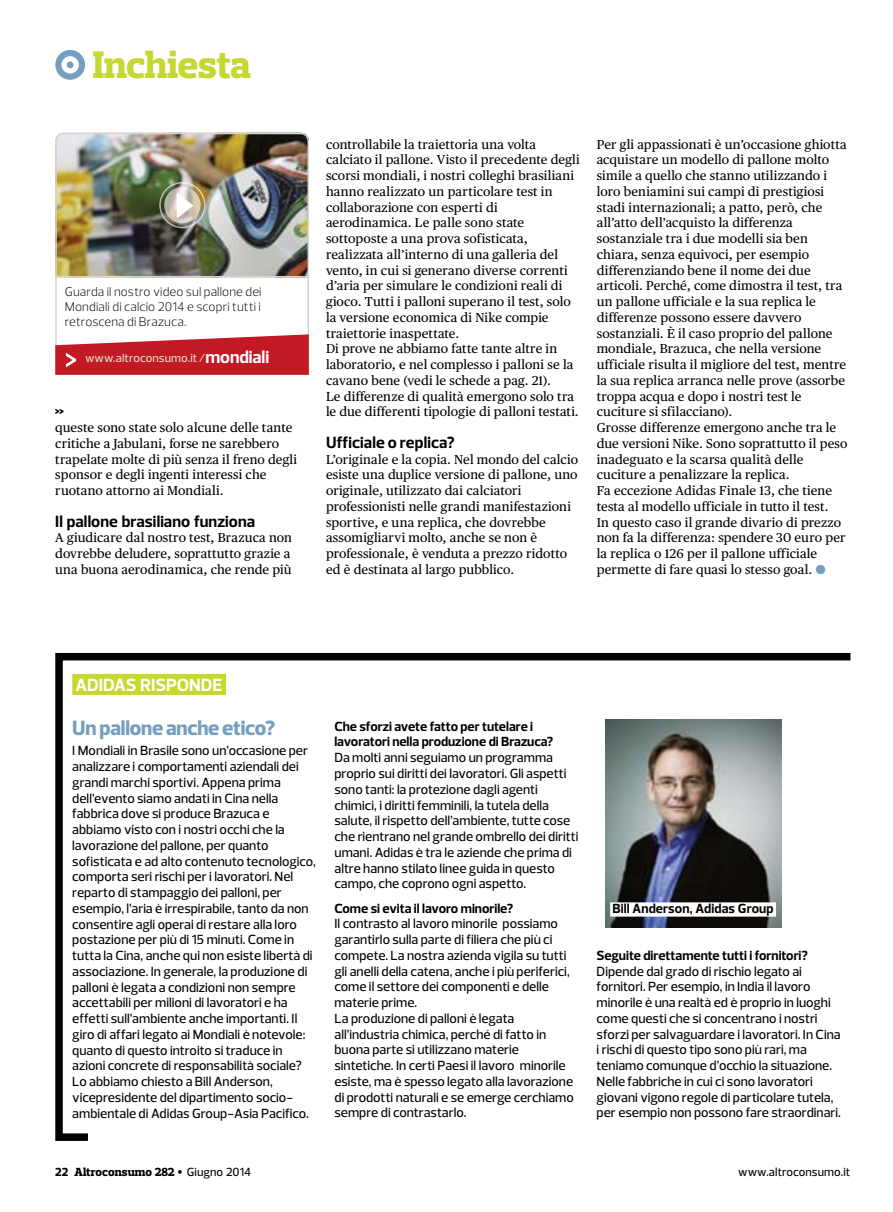
<style>
.page{position:relative;width:893px;height:1212px;background:#fff}
.page>*{position:absolute;margin:0;border:0;box-sizing:border-box;transform-origin:0 0}
.t1{font:800 39px "Prelo Slab";letter-spacing:-.005em;color:#c5d730}
.i_BOX_titoletto_gran{font:800 21px "Prelo";letter-spacing:-.01em;color:#759fbf}
.i_BOX_titolo{font:700 18px "Prelo";color:#fff}
.i_TEX_testo_titolett{font:700 16.5px "Prelo";letter-spacing:.005em;color:#000}
.i_TEX_testo_corrente{font:700 16.5px "Prelo";letter-spacing:.01em;color:#000}
.i_BOX_testo{font:500 13.5px/15.8px "Prelo";color:#000}
.i_BOX_Intro{font:700 13.5px/15.8px "Prelo";letter-spacing:-.005em;color:#000}
.i_BOX_testo-2{font:700 13.5px "Prelo";letter-spacing:-.005em;color:#000}
.i_IMG_Legenda_foto{font:700 13.5px "Prelo";letter-spacing:.005em;color:#000}
.i_TEX_testo_corrente-2{font:12.9px/15.8px "Publico Text";letter-spacing:.01em;color:#000}
._3_liv_testo{font:300 12.75px/15px "Prelo";letter-spacing:.01em;color:#000;text-align:justify}
.t2{font:800 12px "Prelo Slab";letter-spacing:.005em;color:#000}
.t3{font:500 12px "Prelo";letter-spacing:.005em;color:#000}
.link_fondo_rosso{font:500 11.85px "Prelo";letter-spacing:.01em;color:#e2e1c6}
.s1{font-weight:700;font-size:17.85px;color:#fff}
.s2{color:#759fbf}
.s3{font-family:"Prelo"}
.s4{font-family:"Publico Text";font-weight:400}
.s5{font-family:"Prelo";font-weight:500}
</style>
<div class="page">
<svg style="left:55px;top:50px;width:30px;height:30px"></svg>
<svg style="left:55px;top:652px;width:796px;height:489px"></svg>
<div style="left:72px;top:674px;width:154px;height:21px;background:#c5d730"></div>
<svg style="left:55px;top:334px;width:254px;height:41px;background:#cb3b45"></svg>
<img style="left:55px;top:132px;width:254px;height:146px">
<div style="left:159px;top:182px;width:47px;height:46px;border:2px solid #fff;border-radius:50%"></div>
<img style="left:605px;top:719px;width:176px;height:208px">
<svg style="left:55px;top:409px;width:9px;height:5px"></svg>
<div style="left:610px;top:902px;width:166px;height:14px;background:#fff"></div>
<h1 class="t1" style="left:93px;top:41px;width:160px">Inchiesta</h1>
<p class="_3_liv_testo" style="left:65px;top:285px;width:198px">Guarda il nostro video sul pallone dei Mondiali di calcio 2014 e scopri tutti i retroscena di Brazuca.</p>
<p class="link_fondo_rosso" style="left:85px;top:351px;width:186px">www.altroconsumo.it/<span class="s1">mondiali</span></p>
<p class="i_TEX_testo_corrente-2" style="left:55px;top:420px;width:243px">queste sono state solo alcune delle tante critiche a Jabulani, forse ne sarebbero trapelate molte di più senza il freno degli sponsor e degli ingenti interessi che ruotano attorno ai Mondiali.</p>
<p class="i_TEX_testo_titolett" style="left:55px;top:511px;width:201px">Il pallone brasiliano funziona</p>
<p class="i_TEX_testo_corrente-2" style="left:55px;top:530px;width:238px;text-align:justify">A giudicare dal nostro test, Brazuca non dovrebbe deludere, soprattutto grazie a una buona aerodinamica, che rende più</p>
<p class="i_TEX_testo_corrente-2" style="left:326px;top:136px;width:255px">controllabile la traiettoria una volta calciato il pallone. Visto il precedente degli scorsi mondiali, i nostri colleghi brasiliani hanno realizzato un particolare test in collaborazione con esperti di aerodinamica. Le palle sono state sottoposte a una prova sofisticata, realizzata all’interno di una galleria del vento, in cui si generano diverse correnti d’aria per simulare le condizioni reali di gioco. Tutti i palloni superano il test, solo la versione economica di Nike compie traiettorie inaspettate.</p>
<p class="i_TEX_testo_corrente-2" style="left:326px;top:341px;width:249px">Di prove ne abbiamo fatte tante altre in laboratorio, e nel complesso i palloni se la cavano bene (vedi le schede a pag. 21).</p>
<p class="i_TEX_testo_corrente-2" style="left:326px;top:388px;width:254px">Le differenze di qualità emergono solo tra le due differenti tipologie di palloni testati.</p>
<p class="i_TEX_testo_corrente" style="left:326px;top:432px;width:130px">Ufficiale o replica?</p>
<p class="i_TEX_testo_corrente-2" style="left:326px;top:451px;width:254px">L’originale e la copia. Nel mondo del calcio esiste una duplice versione di pallone, uno originale, utilizzato dai calciatori professionisti nelle grandi manifestazioni sportive, e una replica, che dovrebbe assomigliarvi molto, anche se non è professionale, è venduta a prezzo ridotto ed è destinata al largo pubblico.</p>
<p class="i_TEX_testo_corrente-2" style="left:597px;top:136px;width:252px">Per gli appassionati è un’occasione ghiotta acquistare un modello di pallone molto simile a quello che stanno utilizzando i loro beniamini sui campi di prestigiosi stadi internazionali; a patto, però, che all’atto dell’acquisto la differenza sostanziale tra i due modelli sia ben chiara, senza equivoci, per esempio differenziando bene il nome dei due articoli. Perché, come dimostra il test, tra un pallone ufficiale e la sua replica le differenze possono essere davvero sostanziali. È il caso proprio del pallone mondiale, Brazuca, che nella versione ufficiale risulta il migliore del test, mentre la sua replica arranca nelle prove (assorbe troppa acqua e dopo i nostri test le cuciture si sfilacciano).</p>
<p class="i_TEX_testo_corrente-2" style="left:597px;top:420px;width:252px">Grosse differenze emergono anche tra le due versioni Nike. Sono soprattutto il peso inadeguato e la scarsa qualità delle cuciture a penalizzare la replica.</p>
<p class="i_TEX_testo_corrente-2" style="left:597px;top:483px;width:237px">Fa eccezione Adidas Finale 13, che tiene testa al modello ufficiale in tutto il test.</p>
<p class="i_TEX_testo_corrente-2" style="left:597px;top:514px;width:250px">In questo caso il grande divario di prezzo non fa la differenza: spendere 30 euro per la replica o 126 per il pallone ufficiale permette di fare quasi lo stesso goal. <span class="s2">¬</span></p>
<p class="i_BOX_titolo" style="left:75px;top:674px;width:149px">ADIDAS RISPONDE</p>
<p class="i_BOX_titoletto_gran" style="left:72px;top:715px;width:204px">Un pallone anche etico?</p>
<p class="i_BOX_testo" style="left:72px;top:743px;width:245px">I Mondiali in Brasile sono un’occasione per analizzare i comportamenti aziendali dei grandi marchi sportivi. Appena prima dell’evento siamo andati in Cina nella fabbrica dove si produce Brazuca e abbiamo visto con i nostri occhi che la lavorazione del pallone, per quanto sofisticata e ad alto contenuto tecnologico, comporta seri rischi per i lavoratori. Nel reparto di stampaggio dei palloni, per esempio, l’aria è irrespirabile, tanto da non consentire agli operai di restare alla loro postazione per più di 15 minuti. Come in tutta la Cina, anche qui non esiste libertà di associazione. In generale, la produzione di palloni è legata a condizioni non sempre accettabili per milioni di lavoratori e ha effetti sull’ambiente anche importanti. Il giro di affari legato ai Mondiali è notevole: quanto di questo introito si traduce in azioni concrete di responsabilità sociale?<br>Lo abbiamo chiesto a Bill Anderson, vicepresidente del dipartimento socio&shy;ambientale di Adidas Group-Asia Pacifico.</p>
<p class="i_BOX_Intro" style="left:334px;top:718px;width:220px">Che sforzi avete fatto per tutelare i lavoratori nella produzione di Brazuca?</p>
<p class="i_BOX_testo" style="left:334px;top:750px;width:246px">Da molti anni seguiamo un programma proprio sui diritti dei lavoratori. Gli aspetti sono tanti: la protezione dagli agenti chimici, i diritti femminili, la tutela della salute, il rispetto dell’ambiente, tutte cose che rientrano nel grande ombrello dei diritti umani. Adidas è tra le aziende che prima di altre hanno stilato linee guida in questo campo, che coprono ogni aspetto.</p>
<p class="i_BOX_Intro" style="left:334px;top:900px;width:180px">Come si evita il lavoro minorile?</p>
<p class="i_BOX_testo" style="left:334px;top:916px;width:237px">Il contrasto al lavoro minorile possiamo garantirlo sulla parte di filiera che più ci compete. La nostra azienda vigila su tutti gli anelli della catena, anche i più periferici, come il settore dei componenti e delle materie prime.</p>
<p class="i_BOX_testo" style="left:334px;top:1010px;width:241px">La produzione di palloni è legata all’industria chimica, perché di fatto in buona parte si utilizzano materie sintetiche. In certi Paesi il lavoro minorile esiste, ma è spesso legato alla lavorazione di prodotti naturali e se emerge cerchiamo sempre di contrastarlo.</p>
<p class="i_IMG_Legenda_foto" style="left:612px;top:900px;width:163px">Bill Anderson, Adidas Group</p>
<p class="i_BOX_testo-2" style="left:597px;top:947px;width:213px">Seguite direttamente tutti i fornitori?</p>
<p class="i_BOX_testo" style="left:597px;top:963px;width:246px">Dipende dal grado di rischio legato ai fornitori. Per esempio, in India il lavoro minorile è una realtà ed è proprio in luoghi come questi che si concentrano i nostri sforzi per salvaguardare i lavoratori. In Cina i rischi di questo tipo sono più rari, ma teniamo comunque d’occhio la situazione.<br>Nelle fabbriche in cui ci sono lavoratori giovani vigono regole di particolare tutela, per esempio non possono fare straordinari.</p>
<p class="t2" style="left:55px;top:1164px;width:198px"><span class="s3">22</span> Altroconsumo 282 <span class="s4">•</span> <span class="s5">Giugno 2014</span></p>
<p class="t3" style="left:738px;top:1164px;width:114px">www.altroconsumo.it</p>
</div>
